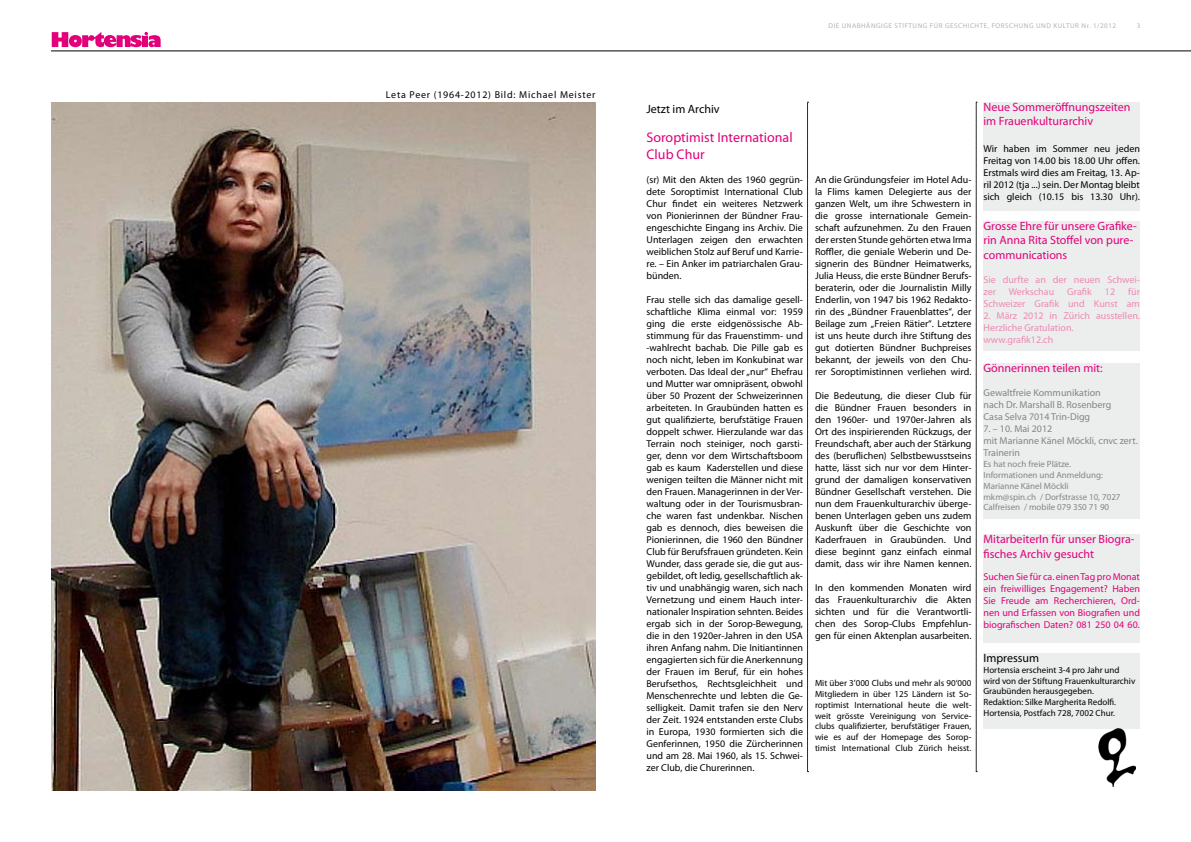
<style>
.page{position:relative;width:1191px;height:842px;background:#fff}
.page>*{position:absolute;margin:0;border:0;box-sizing:border-box;transform-origin:0 0}
.t1{font:14px/16.8px "Myriad Pro";color:#e2007a}
.t2{font:12px/14.4px "Myriad Pro";color:#e2007a}
.t3{font:12px "Myriad Pro";color:#000}
.t4{font:10px/12px "Myriad Pro";color:#000;text-align:justify}
.t5{font:10px/12px "Myriad Pro";color:#e2007a;text-align:justify}
.t6{font:10px/12px "Myriad Pro";color:#ee8ab4}
.t7{font:10px/12px "Myriad Pro";color:#848587}
.t8{font:10px "Myriad Pro";letter-spacing:.075em;color:#000}
.t9{font:9px/10.8px "Myriad Pro";color:#000;text-align:justify}
.t10{font:9px/10.8px "Myriad Pro";color:#848587}
.t11{font:7px "Myriad Pro";letter-spacing:.075em;color:#b1b3b4}
</style>
<div class="page">
<img style="left:51px;top:102px;width:544px;height:689px">
<svg style="left:52px;top:32px;width:109px;height:15px"></svg>
<div style="left:983px;top:221px;width:157px;height:129px;background:#eceded"></div>
<div style="left:983px;top:653px;width:157px;height:75px;background:#eceded"></div>
<div style="left:983px;top:363px;width:157px;height:156px;background:#eceded"></div>
<hr style="left:51px;top:51px;width:1140px;height:1px;background:#000">
<svg style="left:807px;top:102px;width:1px;height:670px"></svg>
<svg style="left:976px;top:102px;width:1px;height:670px"></svg>
<div style="left:983px;top:102px;width:157px;height:108px;background:#eceded"></div>
<div style="left:983px;top:534px;width:157px;height:108px;background:#eceded"></div>
<img style="left:1098px;top:728px;width:37px;height:58px">
<p class="t8" style="left:386px;top:89px;width:211px">Leta Peer (1964-2012) Bild: Michael Meister</p>
<p class="t11" style="left:828px;top:22px;width:289px">DIE UNABHÄNGIGE STIFTUNG FÜR GESCHICHTE, FORSCHUNG UND KULTUR Nr. 1/2012</p>
<p class="t11" style="left:1136px;top:22px;width:5px">3</p>
<p class="t3" style="left:646px;top:102px;width:75px">Jetzt im Archiv</p>
<h1 class="t1" style="left:646px;top:129px;width:148px">Soroptimist International<br>Club Chur</h1>
<p class="t4" style="left:646px;top:173px;width:158px">(sr) Mit den Akten des 1960 gegrün&shy;dete Soroptimist International Club Chur findet ein weiteres Netzwerk von Pionierinnen der Bündner Frau&shy;engeschichte Eingang ins Archiv. Die Unterlagen zeigen den erwachten weiblichen Stolz auf Beruf und Karrie&shy;re. – Ein Anker im patriarchalen Grau&shy;bünden.</p>
<p class="t4" style="left:646px;top:293px;width:158px">Frau stelle sich das damalige gesell&shy;schaftliche Klima einmal vor: 1959 ging die erste eidgenössische Ab&shy;stimmung für das Frauenstimm- und -wahlrecht bachab. Die Pille gab es noch nicht, leben im Konkubinat war verboten. Das Ideal der „nur“ Ehefrau und Mutter war omnipräsent, obwohl über 50 Prozent der Schweizerinnen arbeiteten. In Graubünden hatten es gut qualifizierte, berufstätige Frauen doppelt schwer. Hierzulande war das Terrain noch steiniger, noch garsti&shy;ger, denn vor dem Wirtschaftsboom gab es kaum Kaderstellen und diese wenigen teilten die Männer nicht mit den Frauen. Managerinnen in der Ver&shy;waltung oder in der Tourismusbran&shy;che waren fast undenkbar. Nischen gab es dennoch, dies beweisen die Pionierinnen, die 1960 den Bündner Club für Berufsfrauen gründeten. Kein Wunder, dass gerade sie, die gut aus&shy;gebildet, oft ledig, gesellschaftlich ak&shy;tiv und unabhängig waren, sich nach Vernetzung und einem Hauch inter&shy;nationaler Inspiration sehnten. Beides ergab sich in der Sorop-Bewegung, die in den 1920er-Jahren in den USA ihren Anfang nahm. Die Initiantinnen engagierten sich für die Anerkennung der Frauen im Beruf, für ein hohes Berufsethos, Rechtsgleichheit und Menschenrechte und lebten die Ge&shy;selligkeit. Damit trafen sie den Nerv der Zeit. 1924 entstanden erste Clubs in Europa, 1930 formierten sich die Genferinnen, 1950 die Zürcherinnen und am 28. Mai 1960, als 15. Schwei&shy;zer Club, die Churerinnen.</p>
<p class="t4" style="left:815px;top:174px;width:158px">An die Gründungsfeier im Hotel Adu&shy;la Flims kamen Delegierte aus der ganzen Welt, um ihre Schwestern in die grosse internationale Gemein&shy;schaft aufzunehmen. Zu den Frauen der ersten Stunde gehörten etwa Irma Roffler, die geniale Weberin und De&shy;signerin des Bündner Heimatwerks, Julia Heuss, die erste Bündner Berufs&shy;beraterin, oder die Journalistin Milly Enderlin, von 1947 bis 1962 Redakto&shy;rin des „Bündner Frauenblattes“, der Beilage zum „Freien Rätier“. Letztere ist uns heute durch ihre Stiftung des gut dotierten Bündner Buchpreises bekannt, der jeweils von den Chu&shy;rer Soroptimistinnen verliehen wird.</p>
<p class="t4" style="left:815px;top:390px;width:158px">Die Bedeutung, die dieser Club für die Bündner Frauen besonders in den 1960er- und 1970er-Jahren als Ort des inspirierenden Rückzugs, der Freundschaft, aber auch der Stärkung des (beruflichen) Selbstbewusstseins hatte, lässt sich nur vor dem Hinter&shy;grund der damaligen konservativen Bündner Gesellschaft verstehen. Die nun dem Frauenkulturarchiv überge&shy;benen Unterlagen geben uns zudem Auskunft über die Geschichte von Kaderfrauen in Graubünden. Und diese beginnt ganz einfach einmal damit, dass wir ihre Namen kennen.</p>
<p class="t4" style="left:815px;top:582px;width:158px">In den kommenden Monaten wird das Frauenkulturarchiv die Akten sichten und für die Verantwortli&shy;chen des Sorop-Clubs Empfehlun&shy;gen für einen Aktenplan ausarbeiten.</p>
<p class="t9" style="left:815px;top:677px;width:158px">Mit über 3’000 Clubs und mehr als 90‘000<br>Mitgliedern in über 125 Ländern ist So&shy;roptimist International heute die welt&shy;weit grösste Vereinigung von Service&shy;clubs qualifizierter, berufstätiger Frauen, wie es auf der Homepage des Sorop&shy;timist International Club Zürich heisst.</p>
<p class="t2" style="left:983px;top:100px;width:148px">Neue Sommeröffnungszeiten im Frauenkulturarchiv</p>
<p class="t4" style="left:983px;top:142px;width:158px">Wir haben im Sommer neu jeden Freitag von 14.00 bis 18.00 Uhr offen.<br>Erstmals wird dies am Freitag, 13. Ap&shy;ril 2012 (tja ...) sein. Der Montag bleibt sich gleich (10.15 bis 13.30 Uhr).</p>
<p class="t2" style="left:983px;top:218px;width:155px">Grosse Ehre für unsere Grafike&shy;rin Anna Rita Stoffel von pure&shy;communications</p>
<p class="t6" style="left:983px;top:273px;width:158px">Sie durfte an der neuen Schwei&shy;zer</p>
<p class="t6" style="left:983px;top:285px;width:158px;text-align:right">für<br>Schweizer Grafik und Kunst am</p>
<p class="t6" style="left:983px;top:309px;width:158px">2. März 2012 in Zürich ausstellen.<br>Herzliche Gratulation. www.grafik12.ch</p>
<p class="t6" style="left:1008px;top:285px;width:47px">Werkschau</p>
<p class="t6" style="left:1067px;top:285px;width:26px">Grafik</p>
<p class="t6" style="left:1104px;top:285px;width:12px">12</p>
<p class="t2" style="left:983px;top:361px;width:121px">Gönnerinnen teilen mit:</p>
<p class="t7" style="left:983px;top:387px;width:129px">Gewaltfreie Kommunikation nach Dr. Marshall B. Rosenberg<br>Casa Selva 7014 Trin-Digg</p>
<p class="t7" style="left:983px;top:423px;width:156px">7. – 10. Mai 2012<br>mit Marianne Känel Möckli, cnvc zert.<br>Trainerin</p>
<p class="t10" style="left:983px;top:459px;width:139px">Es hat noch freie Plätze.<br>Informationen und Anmeldung:<br>Marianne Känel Möckli mkm@spin.ch / Dorfstrasse 10, 7027<br>Calfreisen / mobile 079 350 71 90</p>
<p class="t2" style="left:983px;top:532px;width:152px">MitarbeiterIn für unser Biogra&shy;fisches Archiv gesucht</p>
<p class="t5" style="left:983px;top:571px;width:158px">Suchen Sie für ca. einen Tag pro Monat ein freiwilliges Engagement? Haben Sie Freude am Recherchieren, Ord&shy;nen und Erfassen von Biografien und biografischen Daten? 081 250 04 60.</p>
<p class="t3" style="left:983px;top:650px;width:57px">Impressum</p>
<p class="t9" style="left:983px;top:664px;width:153px;text-align:left">Hortensia erscheint 3-4 pro Jahr und wird von der Stiftung Frauenkulturarchiv Graubünden herausgegeben.<br>Redaktion: Silke Margherita Redolfi.<br>Hortensia, Postfach 728, 7002 Chur.</p>
</div>
